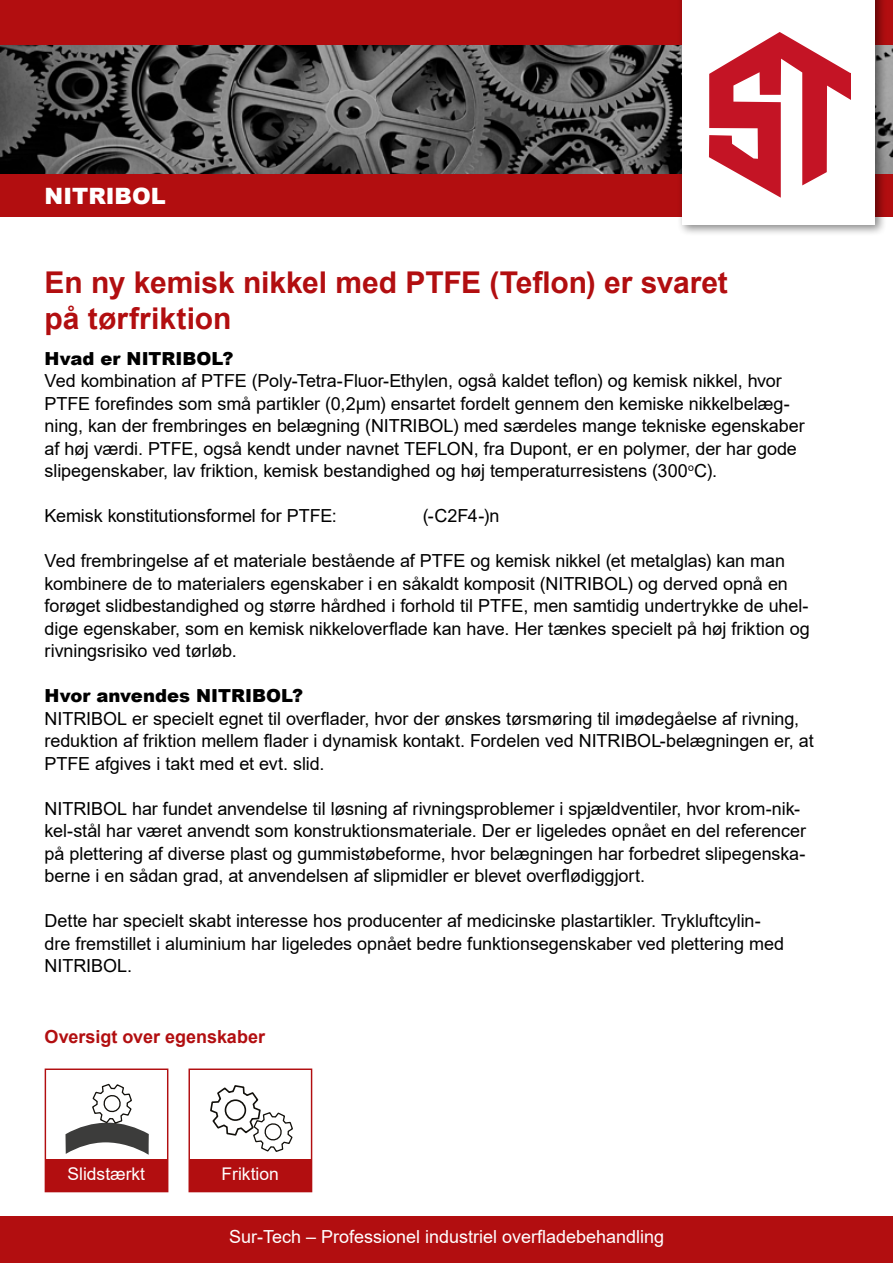
<style>
.page{position:relative;width:893px;height:1263px;background:#fff}
.page>*{position:absolute;margin:0;border:0;box-sizing:border-box;transform-origin:0 0}
.t1{font:700 30px/36px "Arial";letter-spacing:-.005em;color:#b20e10}
.t2{font:900 22.5px "Arial";color:#fff}
.t3{font:18px/22.5px "Arial";letter-spacing:-.005em;color:#000}
.t4{font:18px "Arial";color:#fff}
.t5{font:900 18px "Arial";color:#000}
.t6{font:700 18px "Arial";color:#b20e10}
.t7{font:17.4px "Arial";color:#fff}
</style>
<div class="page">
<div style="left:0;top:0;width:893px;height:216px;background:#b20e10"></div>
<img style="left:0;top:46px;width:893px;height:127px">
<div style="left:0;top:1216px;width:893px;height:47px;background:#b20e10"></div>
<div style="left:677px;top:0;width:209px;height:236px;background:#000;opacity:.47"></div>
<div style="left:682px;top:0;width:193px;height:225px;background:#fff"></div>
<svg style="left:709px;top:32px;width:142px;height:166px"></svg>
<div style="left:46px;top:1159px;width:122px;height:32px;background:#b20e10"></div>
<div style="left:45px;top:1068px;width:123px;height:124px;border:1px solid #b20e10"></div>
<svg style="left:65px;top:1068px;width:84px;height:87px"></svg>
<div style="left:190px;top:1159px;width:122px;height:32px;background:#b20e10"></div>
<div style="left:189px;top:1068px;width:123px;height:124px;border:1px solid #b20e10"></div>
<svg style="left:210px;top:1085px;width:83px;height:67px"></svg>
<p class="t2" style="left:45px;top:179px;width:123px">NITRIBOL</p>
<h1 class="t1" style="left:45px;top:265px;width:685px">En ny kemisk nikkel med PTFE (Teflon) er svaret på tørfriktion</h1>
<p class="t5" style="left:45px;top:345px;width:190px">Hvad er NITRIBOL?</p>
<p class="t3" style="left:45px;top:370px;width:761px">Ved kombination af PTFE (Poly-Tetra-Fluor-Ethylen, også kaldet teflon) og kemisk nikkel, hvor PTFE forefindes som små partikler (0,2µm) ensartet fordelt gennem den kemiske nikkelbelæg&shy;ning, kan der frembringes en belægning (NITRIBOL) med særdeles mange tekniske egenskaber af høj værdi. PTFE, også kendt under navnet TEFLON, fra Dupont, er en polymer, der har gode slipegenskaber, lav friktion, kemisk bestandighed og høj temperaturresistens (300<sup>o</sup>C).</p>
<p class="t3" style="left:45px;top:505px;width:294px">Kemisk konstitutionsformel for PTFE:</p>
<p class="t3" style="left:423px;top:505px;width:78px">(-C2F4-)n</p>
<p class="t3" style="left:45px;top:550px;width:767px">Ved frembringelse af et materiale bestående af PTFE og kemisk nikkel (et metalglas) kan man kombinere de to materialers egenskaber i en såkaldt komposit (NITRIBOL) og derved opnå en forøget slidbestandighed og større hårdhed i forhold til PTFE, men samtidig undertrykke de uhel&shy;dige egenskaber, som en kemisk nikkeloverflade kan have. Her tænkes specielt på høj friktion og rivningsrisiko ved tørløb.</p>
<p class="t5" style="left:45px;top:683px;width:260px">Hvor anvendes NITRIBOL?</p>
<p class="t3" style="left:45px;top:707px;width:770px">NITRIBOL er specielt egnet til overflader, hvor der ønskes tørsmøring til imødegåelse af rivning, reduktion af friktion mellem flader i dynamisk kontakt. Fordelen ved NITRIBOL-belægningen er, at<br>PTFE afgives i takt med et evt. slid.</p>
<p class="t3" style="left:45px;top:797px;width:763px">NITRIBOL har fundet anvendelse til løsning af rivningsproblemer i spjældventiler, hvor krom-nik&shy;kel-stål har været anvendt som konstruktionsmateriale. Der er ligeledes opnået en del referencer på plettering af diverse plast og gummistøbeforme, hvor belægningen har forbedret slipegenska&shy;berne i en sådan grad, at anvendelsen af slipmidler er blevet overflødiggjort.</p>
<p class="t3" style="left:45px;top:910px;width:741px">Dette har specielt skabt interesse hos producenter af medicinske plastartikler. Trykluftcylin&shy;dre fremstillet i aluminium har ligeledes opnået bedre funktionsegenskaber ved plettering med<br>NITRIBOL.</p>
<p class="t6" style="left:45px;top:1024px;width:222px">Oversigt over egenskaber</p>
<p class="t7" style="left:68px;top:1162px;width:79px">Slidstærkt</p>
<p class="t7" style="left:222px;top:1162px;width:59px">Friktion</p>
<p class="t4" style="left:229px;top:1224px;width:437px">Sur-Tech – Professionel industriel overfladebehandling</p>
</div>
